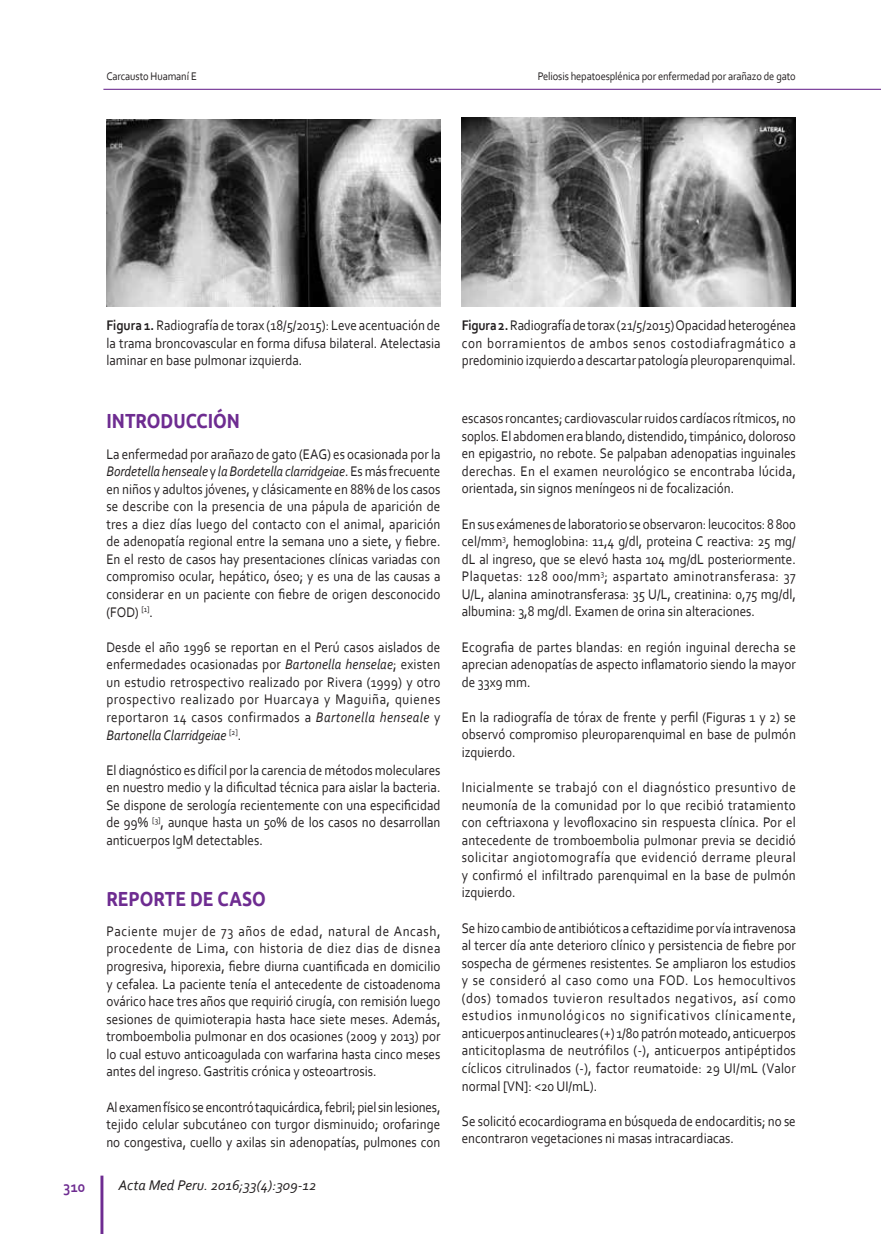
<style>
.page{position:relative;width:881px;height:1234px;background:#fff}
.page>*{position:absolute;margin:0;border:0;box-sizing:border-box;transform-origin:0 0}
._07_SUB{font:700 20.4px "Ubuntu";color:#6e2c91;scale:.85 1}
.t1{font:700 16.05px "Corbel";color:#6e2c91;scale:.9 1}
.t2{font:italic 14.7px "Corbel";color:#231f20}
._06_TEXTOS{font:14.55px/17.5px "Corbel";color:#231f20;text-align:justify;scale:.9 1}
.t3{font:11.55px "Corbel";letter-spacing:-.01em;color:#231f20;scale:.9 1}
.s1{font-weight:700}
.s2{font-style:italic}
</style>
<div class="page">
<hr style="left:100px;top:1175px;width:3px;height:58px;background:#6e2c91">
<hr style="left:103px;top:89px;width:777px;height:1px;background:#6e2c91">
<img style="left:106px;top:119px;width:334px;height:187px">
<img style="left:461px;top:118px;width:334px;height:188px">
<p class="t3" style="left:106px;top:69px;width:102px">Carcausto Huamaní E</p>
<p class="t3" style="left:537px;top:69px;width:288px">Peliosis hepatoesplénica por enfermedad por arañazo de gato</p>
<p class="_06_TEXTOS" style="left:106px;top:316px;width:372px"><span class="s1">Figura 1.</span> Radiografía de torax (18/5/2015): Leve acentuación de la trama broncovascular en forma difusa bilateral. Atelectasia laminar en base pulmonar izquierda.</p>
<p class="_06_TEXTOS" style="left:461px;top:316px;width:372px"><span class="s1">Figura 2.</span> Radiografía de torax (21/5/2015) Opacidad heterogénea con borramientos de ambos senos costodiafragmático a predominio izquierdo a descartar patología pleuroparenquimal.</p>
<p class="_07_SUB" style="left:106px;top:407px;width:159px">INTRODUCCIÓN</p>
<p class="_06_TEXTOS" style="left:106px;top:444px;width:372px">La enfermedad por arañazo de gato (EAG) es ocasionada por la <span class="s2">Bordetella henseale</span> y <span class="s2">la Bordetella clarridgeiae</span>. Es más frecuente en niños y adultos jóvenes, y clásicamente en 88% de los casos se describe con la presencia de una pápula de aparición de tres a diez días luego del contacto con el animal, aparición de adenopatía regional entre la semana uno a siete, y fiebre.<br>En el resto de casos hay presentaciones clínicas variadas con compromiso ocular, hepático, óseo; y es una de las causas a considerar en un paciente con fiebre de origen desconocido (FOD) <sup>[1]</sup>.</p>
<p class="_06_TEXTOS" style="left:106px;top:637px;width:372px">Desde el año 1996 se reportan en el Perú casos aislados de enfermedades ocasionadas por <span class="s2">Bartonella henselae</span>; existen un estudio retrospectivo realizado por Rivera (1999) y otro prospectivo realizado por Huarcaya y Maguiña, quienes reportaron 14 casos confirmados a <span class="s2">Bartonella henseale</span> y <span class="s2">Bartonella Clarridgeiae</span> <sup>[2]</sup>.</p>
<p class="_06_TEXTOS" style="left:106px;top:760px;width:372px">El diagnóstico es difícil por la carencia de métodos moleculares en nuestro medio y la dificultad técnica para aislar la bacteria.<br>Se dispone de serología recientemente con una especificidad de 99% <sup>[3]</sup>, aunque hasta un 50% de los casos no desarrollan anticuerpos IgM detectables.</p>
<p class="_07_SUB" style="left:106px;top:884px;width:189px">REPORTE DE CASO</p>
<p class="_06_TEXTOS" style="left:106px;top:921px;width:372px">Paciente mujer de 73 años de edad, natural de Ancash, procedente de Lima, con historia de diez dias de disnea progresiva, hiporexia, fiebre diurna cuantificada en domicilio y cefalea. La paciente tenía el antecedente de cistoadenoma ovárico hace tres años que requirió cirugía, con remisión luego sesiones de quimioterapia hasta hace siete meses. Además, tromboembolia pulmonar en dos ocasiones (2009 y 2013) por lo cual estuvo anticoagulada con warfarina hasta cinco meses antes del ingreso. Gastritis crónica y osteoartrosis.</p>
<p class="_06_TEXTOS" style="left:106px;top:1097px;width:372px">Al examen físico se encontró taquicárdica, febril; piel sin lesiones, tejido celular subcutáneo con turgor disminuido; orofaringe no congestiva, cuello y axilas sin adenopatías, pulmones con</p>
<p class="t1" style="left:64px;top:1176px;width:26px">310</p>
<p class="t2" style="left:118px;top:1175px;width:199px">Acta Med Peru. 2016;33(4):309-12</p>
<p class="_06_TEXTOS" style="left:461px;top:409px;width:372px">escasos roncantes; cardiovascular ruidos cardíacos rítmicos, no soplos. El abdomen era blando, distendido, timpánico, doloroso en epigastrio, no rebote. Se palpaban adenopatias inguinales derechas. En el examen neurológico se encontraba lúcida, orientada, sin signos meníngeos ni de focalización.</p>
<p class="_06_TEXTOS" style="left:461px;top:514px;width:372px">En sus exámenes de laboratorio se observaron: leucocitos: 8 800 cel/mm<sup>3</sup>, hemoglobina: 11,4 g/dl, proteina C reactiva: 25 mg/ dL al ingreso, que se elevó hasta 104 mg/dL posteriormente.<br>Plaquetas: 128 000/mm<sup>3</sup>; aspartato aminotransferasa: 37<br>U/L, alanina aminotransferasa: 35 U/L, creatinina: 0,75 mg/dl, albumina: 3,8 mg/dl. Examen de orina sin alteraciones.</p>
<p class="_06_TEXTOS" style="left:461px;top:637px;width:372px">Ecografia de partes blandas: en región inguinal derecha se aprecian adenopatías de aspecto inflamatorio siendo la mayor de 33x9 mm.</p>
<p class="_06_TEXTOS" style="left:461px;top:707px;width:372px">En la radiografía de tórax de frente y perfil (Figuras 1 y 2) se observó compromiso pleuroparenquimal en base de pulmón izquierdo.</p>
<p class="_06_TEXTOS" style="left:461px;top:777px;width:372px">Inicialmente se trabajó con el diagnóstico presuntivo de neumonía de la comunidad por lo que recibió tratamiento con ceftriaxona y levofloxacino sin respuesta clínica. Por el antecedente de tromboembolia pulmonar previa se decidió solicitar angiotomografía que evidenció derrame pleural y confirmó el infiltrado parenquimal en la base de pulmón izquierdo.</p>
<p class="_06_TEXTOS" style="left:461px;top:918px;width:372px">Se hizo cambio de antibióticos a ceftazidime por vía intravenosa al tercer día ante deterioro clínico y persistencia de fiebre por sospecha de gérmenes resistentes. Se ampliaron los estudios y se consideró al caso como una FOD. Los hemocultivos (dos) tomados tuvieron resultados negativos, así como estudios inmunológicos no significativos clínicamente, anticuerpos antinucleares (+) 1/80 patrón moteado, anticuerpos anticitoplasma de neutrófilos (-), anticuerpos antipéptidos cíclicos citrulinados (-), factor reumatoide: 29 UI/mL (Valor normal [VN]: &lt;20 UI/mL).</p>
<p class="_06_TEXTOS" style="left:461px;top:1111px;width:372px">Se solicitó ecocardiograma en búsqueda de endocarditis; no se encontraron vegetaciones ni masas intracardiacas.</p>
</div>
